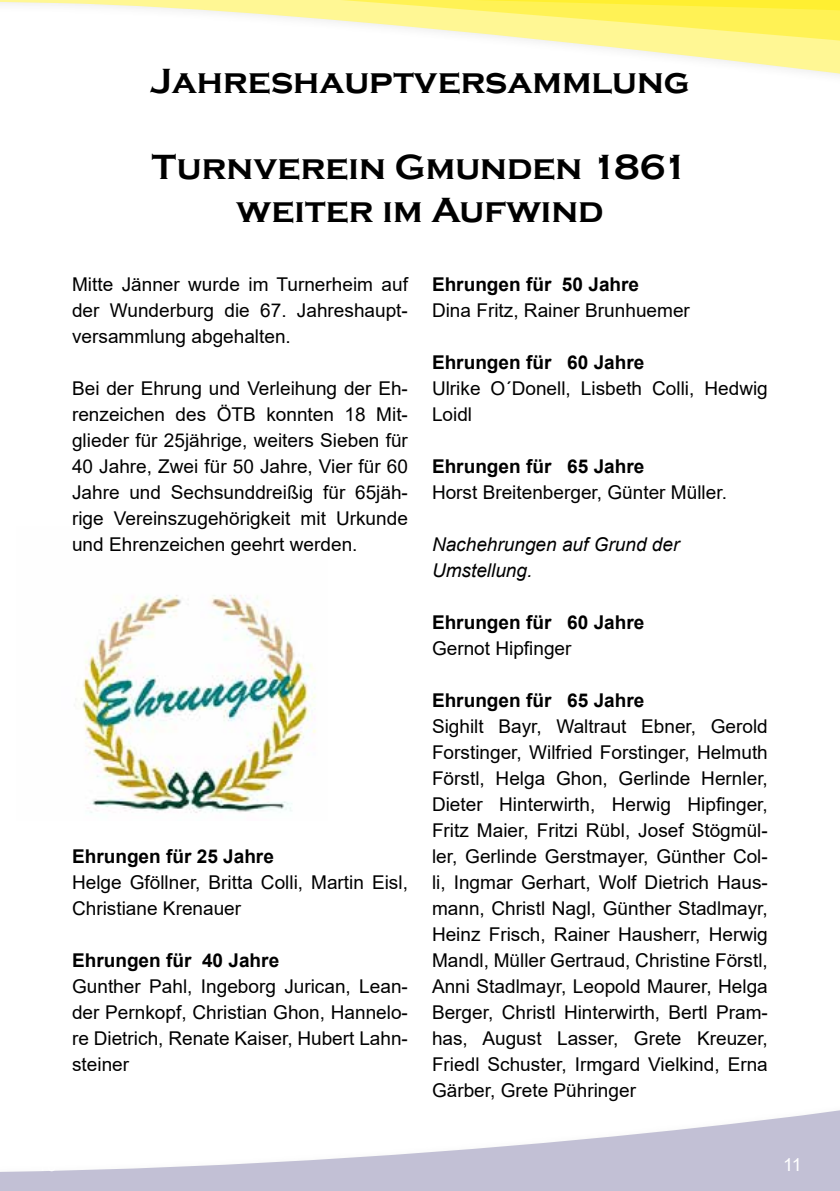
<style>
.page{position:relative;width:840px;height:1191px;background:#fff}
.page>*{position:absolute;margin:0;border:0;box-sizing:border-box;transform-origin:0 0}
.t1{font:700 36px/43.2px "Copperplate Gothic";color:#000;text-align:center}
.t2{font:19px/26px "Arial";color:#000;text-align:justify}
.t3{font:700 19px "Arial";color:#000}
.t4{font:italic 19px/26px "Arial";color:#000}
.t5{font:18px "Arial";color:#fff}
</style>
<div class="page">
<svg style="left:0;top:1110px;width:839px;height:81px;fill:#c2c0d5"></svg>
<svg style="left:545px;top:41px;width:294px;height:34px"></svg>
<svg style="left:0;top:0;width:839px;height:41px"></svg>
<img style="left:75px;top:595px;width:241px;height:218px">
<h1 class="t1" style="left:150px;top:60px;width:541px">Jahreshauptversammlung</h1>
<h1 class="t1" style="left:152px;top:146px;width:537px">Turnverein Gmunden 1861 weiter im Aufwind</h1>
<p class="t2" style="left:72px;top:271px;width:337px">Mitte Jänner wurde im Turnerheim auf der Wunderburg die 67. Jahreshaupt&shy;versammlung abgehalten.</p>
<p class="t2" style="left:72px;top:375px;width:337px">Bei der Ehrung und Verleihung der Eh&shy;renzeichen des ÖTB konnten 18 Mit&shy;glieder für 25jährige, weiters Sieben für 40 Jahre, Zwei für 50 Jahre, Vier für 60<br>Jahre und Sechsunddreißig für 65jäh&shy;rige Vereinszugehörigkeit mit Urkunde und Ehrenzeichen geehrt werden.</p>
<p class="t3" style="left:72px;top:843px;width:203px">Ehrungen für 25 Jahre</p>
<p class="t2" style="left:72px;top:869px;width:337px">Helge Gföllner, Britta Colli, Martin Eisl,<br>Christiane Krenauer</p>
<p class="t3" style="left:72px;top:947px;width:208px">Ehrungen für 40 Jahre</p>
<p class="t2" style="left:72px;top:973px;width:337px">Gunther Pahl, Ingeborg Jurican, Lean&shy;der Pernkopf, Christian Ghon, Hannelo&shy;re Dietrich, Renate Kaiser, Hubert Lahn&shy;steiner</p>
<p class="t3" style="left:432px;top:271px;width:208px">Ehrungen für 50 Jahre</p>
<p class="t2" style="left:432px;top:297px;width:259px">Dina Fritz, Rainer Brunhuemer</p>
<p class="t3" style="left:432px;top:349px;width:214px">Ehrungen für 60 Jahre</p>
<p class="t2" style="left:432px;top:375px;width:337px">Ulrike O´Donell, Lisbeth Colli, Hedwig<br>Loidl</p>
<p class="t3" style="left:432px;top:453px;width:214px">Ehrungen für 65 Jahre</p>
<p class="t2" style="left:432px;top:479px;width:296px">Horst Breitenberger, Günter Müller.</p>
<p class="t4" style="left:432px;top:531px;width:249px">Nachehrungen auf Grund der<br>Umstellung.</p>
<p class="t3" style="left:432px;top:609px;width:214px">Ehrungen für 60 Jahre</p>
<p class="t2" style="left:432px;top:635px;width:141px">Gernot Hipfinger</p>
<p class="t3" style="left:432px;top:687px;width:214px">Ehrungen für 65 Jahre</p>
<p class="t2" style="left:432px;top:713px;width:337px">Sighilt Bayr, Waltraut Ebner, Gerold Forstinger, Wilfried Forstinger, Helmuth Förstl, Helga Ghon, Gerlinde Hernler, Dieter Hinterwirth, Herwig Hipfinger, Fritz Maier, Fritzi Rübl, Josef Stögmül&shy;ler, Gerlinde Gerstmayer, Günther Col&shy;li, Ingmar Gerhart, Wolf Dietrich Haus&shy;mann, Christl Nagl, Günther Stadlmayr, Heinz Frisch, Rainer Hausherr, Herwig Mandl, Müller Gertraud, Christine Förstl, Anni Stadlmayr, Leopold Maurer, Helga Berger, Christl Hinterwirth, Bertl Pram&shy;has, August Lasser, Grete Kreuzer, Friedl Schuster, Irmgard Vielkind, Erna Gärber, Grete Pühringer</p>
<p class="t5" style="left:782px;top:1152px;width:20px">11</p>
</div>
